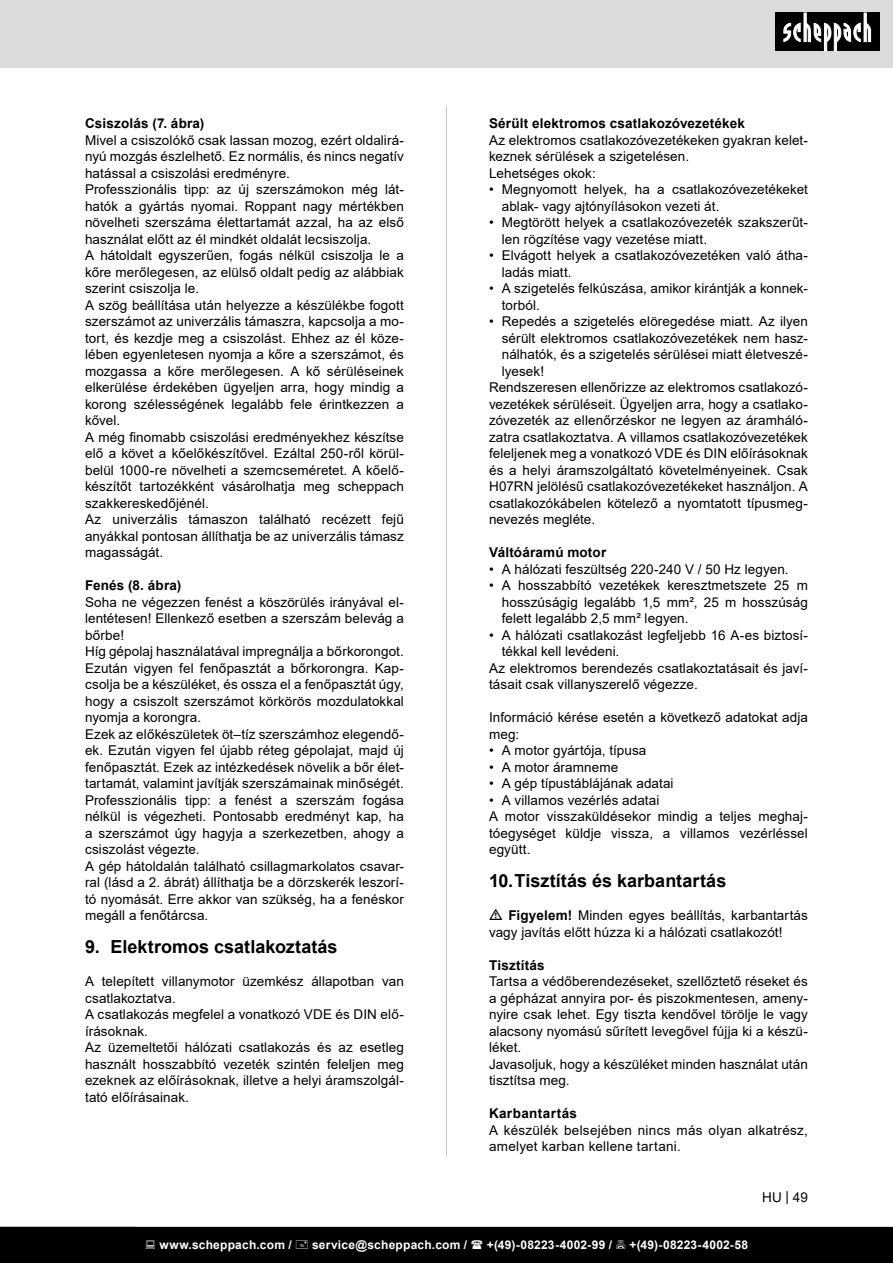
<style>
.page{position:relative;width:893px;height:1263px;background:#fff}
.page>*{position:absolute;margin:0;border:0;box-sizing:border-box;transform-origin:0 0}
.t1{font:700 18px "Arial";letter-spacing:.005em;color:#000}
.t2{font:13.5px/16.5px "Arial";letter-spacing:.005em;color:#000;text-align:justify}
.Subheadline{font:700 13.5px "Arial";letter-spacing:.015em;color:#000}
.t3{font:700 12px "Arial";letter-spacing:.02em;color:#fff}
.s1{font-weight:700}
</style>
<div class="page">
<div style="left:0;top:0;width:893px;height:67px;background:#dbdbdb"></div>
<div style="left:775px;top:13px;width:105px;height:38px;background:#000"></div>
<svg style="left:783px;top:13px;width:88px;height:38px"></svg>
<hr style="left:446px;top:106px;width:1px;height:1051px;background:#c7c7c7">
<div style="left:0;top:1227px;width:893px;height:36px;background:#000"></div>
<p class="Subheadline" style="left:85px;top:114px;width:121px">Csiszolás (7. ábra)</p>
<p class="t2" style="left:85px;top:132px;width:320px">Mivel a csiszolókő csak lassan mozog, ezért oldalirá&shy;nyú mozgás észlelhető. Ez normális, és nincs negatív hatással a csiszolási eredményre.</p>
<p class="t2" style="left:85px;top:181px;width:320px">Professzionális tipp: az új szerszámokon még lát&shy;hatók a gyártás nyomai. Roppant nagy mértékben növelheti szerszáma élettartamát azzal, ha az első használat előtt az él mindkét oldalát lecsiszolja.</p>
<p class="t2" style="left:85px;top:247px;width:320px">A hátoldalt egyszerűen, fogás nélkül csiszolja le a kőre merőlegesen, az elülső oldalt pedig az alábbiak szerint csiszolja le.</p>
<p class="t2" style="left:85px;top:297px;width:320px">A szög beállítása után helyezze a készülékbe fogott szerszámot az univerzális támaszra, kapcsolja a mo&shy;tort, és kezdje meg a csiszolást. Ehhez az él köze&shy;lében egyenletesen nyomja a kőre a szerszámot, és mozgassa a kőre merőlegesen. A kő sérüléseinek elkerülése érdekében ügyeljen arra, hogy mindig a korong szélességének legalább fele érintkezzen a kővel.</p>
<p class="t2" style="left:85px;top:429px;width:320px">A még finomabb csiszolási eredményekhez készítse elő a követ a kőelőkészítővel. Ezáltal 250-ről körül&shy;belül 1000-re növelheti a szemcseméretet. A kőelő&shy;készítőt tartozékként vásárolhatja meg scheppach szakkereskedőjénél.</p>
<p class="t2" style="left:85px;top:511px;width:320px">Az univerzális támaszon található recézett fejű anyákkal pontosan állíthatja be az univerzális támasz magasságát.</p>
<p class="Subheadline" style="left:85px;top:576px;width:98px">Fenés (8. ábra)</p>
<p class="t2" style="left:85px;top:594px;width:320px">Soha ne végezzen fenést a köszörülés irányával el&shy;lentétesen! Ellenkező esetben a szerszám belevág a bőrbe!</p>
<p class="t2" style="left:85px;top:643px;width:320px">Híg gépolaj használatával impregnálja a bőrkorongot.<br>Ezután vigyen fel fenőpasztát a bőrkorongra. Kap&shy;csolja be a készüléket, és ossza el a fenőpasztát úgy, hogy a csiszolt szerszámot körkörös mozdulatokkal nyomja a korongra.</p>
<p class="t2" style="left:85px;top:726px;width:320px">Ezek az előkészületek öt–tíz szerszámhoz elegendő&shy;ek. Ezután vigyen fel újabb réteg gépolajat, majd új fenőpasztát. Ezek az intézkedések növelik a bőr élet&shy;tartamát, valamint javítják szerszámainak minőségét.</p>
<p class="t2" style="left:85px;top:792px;width:320px">Professzionális tipp: a fenést a szerszám fogása nélkül is végezheti. Pontosabb eredményt kap, ha a szerszámot úgy hagyja a szerkezetben, ahogy a csiszolást végezte.</p>
<p class="t2" style="left:85px;top:858px;width:320px">A gép hátoldalán található csillagmarkolatos csavar&shy;ral (lásd a 2. ábrát) állíthatja be a dörzskerék leszorí&shy;tó nyomását. Erre akkor van szükség, ha a fenéskor megáll a fenőtárcsa.</p>
<p class="t1" style="left:85px;top:934px;width:254px">9. Elektromos csatlakoztatás</p>
<p class="t2" style="left:85px;top:973px;width:320px">A telepített villanymotor üzemkész állapotban van csatlakoztatva.</p>
<p class="t2" style="left:85px;top:1006px;width:320px">A csatlakozás megfelel a vonatkozó VDE és DIN elő&shy;írásoknak.</p>
<p class="t2" style="left:85px;top:1039px;width:320px">Az üzemeltetői hálózati csatlakozás és az esetleg használt hosszabbító vezeték szintén feleljen meg ezeknek az előírásoknak, illetve a helyi áramszolgál&shy;tató előírásainak.</p>
<p class="Subheadline" style="left:489px;top:114px;width:257px">Sérült elektromos csatlakozóvezetékek</p>
<p class="t2" style="left:489px;top:132px;width:320px">Az elektromos csatlakozóvezetékeken gyakran kelet&shy;keznek sérülések a szigetelésen.</p>
<p class="t2" style="left:489px;top:165px;width:108px">Lehetséges okok:</p>
<p class="t2" style="left:502px;top:181px;width:308px;text-indent:-13px">• Megnyomott helyek, ha a csatlakozóvezetékeket ablak- vagy ajtónyílásokon vezeti át.</p>
<p class="t2" style="left:502px;top:214px;width:308px;text-indent:-13px">• Megtörött helyek a csatlakozóvezeték szakszerűt&shy;len rögzítése vagy vezetése miatt.</p>
<p class="t2" style="left:502px;top:247px;width:308px;text-indent:-13px">• Elvágott helyek a csatlakozóvezetéken való átha&shy;ladás miatt.</p>
<p class="t2" style="left:502px;top:280px;width:308px;text-indent:-13px">• A szigetelés felkúszása, amikor kirántják a konnek&shy;torból.</p>
<p class="t2" style="left:502px;top:313px;width:308px;text-indent:-13px">• Repedés a szigetelés elöregedése miatt. Az ilyen sérült elektromos csatlakozóvezetékek nem hasz&shy;nálhatók, és a szigetelés sérülései miatt életveszé&shy;lyesek!</p>
<p class="t2" style="left:489px;top:379px;width:320px">Rendszeresen ellenőrizze az elektromos csatlakozó&shy;vezetékek sérüléseit. Ügyeljen arra, hogy a csatlako&shy;zóvezeték az ellenőrzéskor ne legyen az áramháló&shy;zatra csatlakoztatva. A villamos csatlakozóvezetékek feleljenek meg a vonatkozó VDE és DIN előírásoknak és a helyi áramszolgáltató követelményeinek. Csak H07RN jelölésű csatlakozóvezetékeket használjon. A csatlakozókábelen kötelező a nyomtatott típusmeg&shy;nevezés megléte.</p>
<p class="Subheadline" style="left:489px;top:543px;width:119px">Váltóáramú motor</p>
<p class="t2" style="left:489px;top:561px;width:301px">• A hálózati feszültség 220-240 V / 50 Hz legyen.</p>
<p class="t2" style="left:502px;top:577px;width:308px;text-indent:-13px">• A hosszabbító vezetékek keresztmetszete 25 m hosszúságig legalább 1,5 mm², 25 m hosszúság felett legalább 2,5 mm² legyen.</p>
<p class="t2" style="left:502px;top:627px;width:308px;text-indent:-13px">• A hálózati csatlakozást legfeljebb 16 A-es biztosí&shy;tékkal kell levédeni.</p>
<p class="t2" style="left:489px;top:660px;width:320px">Az elektromos berendezés csatlakoztatásait és javí&shy;tásait csak villanyszerelő végezze.</p>
<p class="t2" style="left:489px;top:709px;width:320px">Információ kérése esetén a következő adatokat adja meg:</p>
<p class="t2" style="left:489px;top:742px;width:159px">• A motor gyártója, típusa</p>
<p class="t2" style="left:489px;top:759px;width:131px">• A motor áramneme</p>
<p class="t2" style="left:489px;top:775px;width:186px">• A gép típustáblájának adatai</p>
<p class="t2" style="left:489px;top:792px;width:172px">• A villamos vezérlés adatai</p>
<p class="t2" style="left:489px;top:808px;width:320px">A motor visszaküldésekor mindig a teljes meghaj&shy;tóegységet küldje vissza, a villamos vezérléssel együtt.</p>
<p class="t1" style="left:489px;top:868px;width:239px">10.Tisztítás és karbantartás</p>
<p class="t2" style="left:489px;top:907px;width:320px;text-indent:19px"><span class="s1">Figyelem!</span> Minden egyes beállítás, karbantartás vagy javítás előtt húzza ki a hálózati csatlakozót!</p>
<p class="Subheadline" style="left:489px;top:956px;width:57px">Tisztítás</p>
<p class="t2" style="left:489px;top:973px;width:320px">Tartsa a védőberendezéseket, szellőztető réseket és a gépházat annyira por- és piszokmentesen, amen - nyire csak lehet. Egy tiszta kendővel törölje le vagy alacsony nyomású sűrített levegővel fújja ki a készü&shy;léket.</p>
<p class="t2" style="left:489px;top:1056px;width:320px">Javasoljuk, hogy a készüléket minden használat után tisztítsa meg.</p>
<p class="Subheadline" style="left:489px;top:1104px;width:90px">Karbantartás</p>
<p class="t2" style="left:489px;top:1122px;width:320px">A készülék belsejében nincs más olyan alkatrész, amelyet karban kellene tartani.</p>
<p class="t2" style="left:762px;top:1189px;width:47px">HU | 49</p>
<p class="t3" style="left:159px;top:1236px;width:134px">www.scheppach.com /</p>
<p class="t3" style="left:312px;top:1236px;width:157px">service@scheppach.com /</p>
<p class="t3" style="left:487px;top:1236px;width:127px">+(49)-08223-4002-99 /</p>
<p class="t3" style="left:629px;top:1236px;width:120px">+(49)-08223-4002-58</p>
</div>
